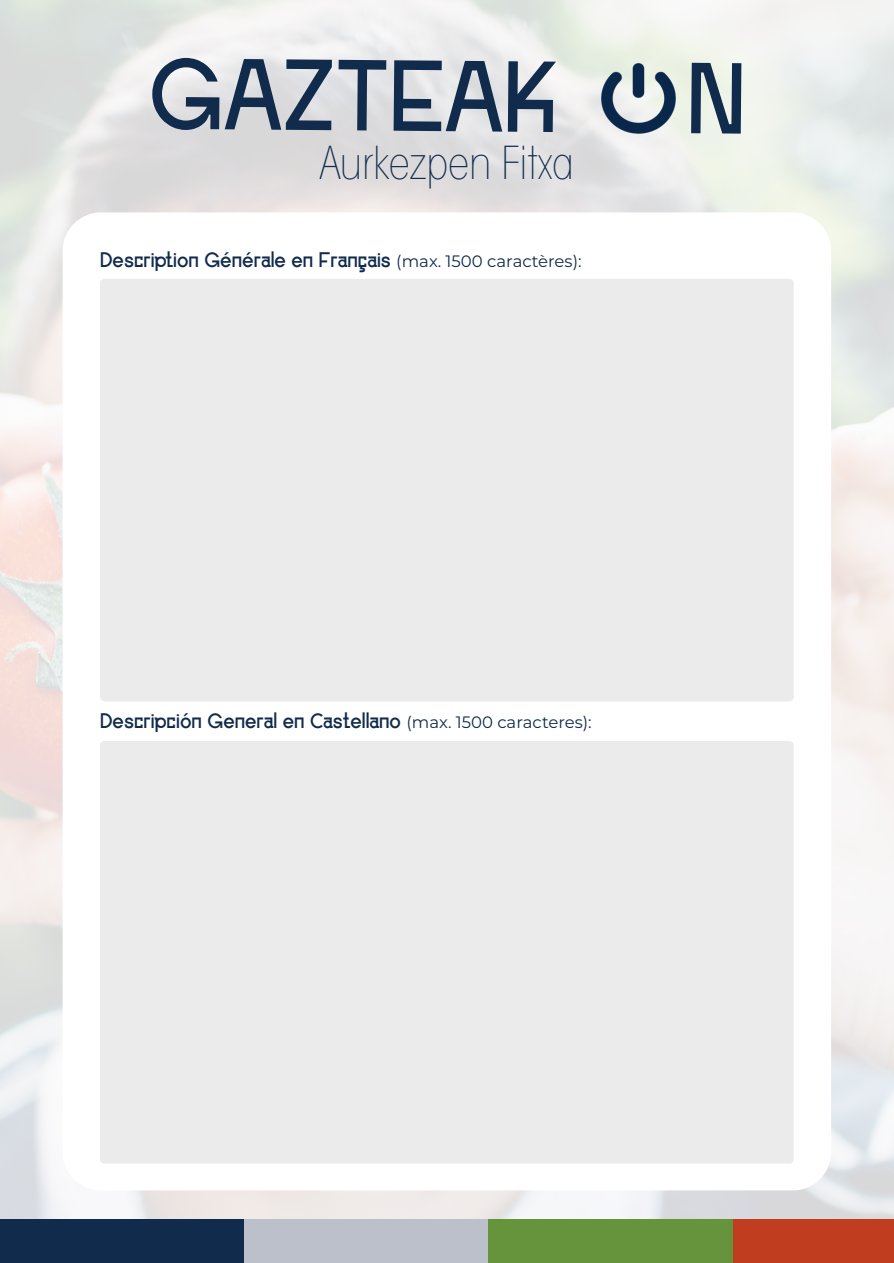
<style>
.page{position:relative;width:894px;height:1263px;background:#fff}
.page>*{position:absolute;margin:0;border:0;box-sizing:border-box;transform-origin:0 0}
.t1{font:100.8px "Barracuda";letter-spacing:-.01em;color:#112b4c}
.t2{font:200 condensed 45px "ITC Avant Garde Std";color:#112b4c}
.t3{font:21px "Barracuda";color:#102b4c}
.s1{font-family:"Montserrat";font-size:16.5px}
</style>
<div class="page">
<img style="left:0;top:0;width:893px;height:1219px">
<div style="left:0;top:1219px;width:244px;height:44px;background:#112b4c"></div>
<div style="left:244px;top:1219px;width:244px;height:44px;background:#bbc0cb"></div>
<div style="left:488px;top:1219px;width:244px;height:44px;background:#66943c"></div>
<div style="left:732px;top:1219px;width:161px;height:44px;background:#c03d1f"></div>
<div style="left:63px;top:212px;width:767px;height:978px;background:#fff;border-radius:38px"></div>
<img style="left:601px;top:64px;width:74px;height:70px">
<div style="left:100px;top:279px;width:693px;height:422px;background:#ebebeb;border-radius:4px"></div>
<div style="left:100px;top:741px;width:693px;height:422px;background:#ebebeb;border-radius:4px"></div>
<h1 class="t1" style="left:148px;top:55px;width:411px">GAZTEAK</h1>
<h1 class="t1" style="left:686px;top:58px;width:61px">N</h1>
<h2 class="t2" style="left:320px;top:146px;width:255px">Aurkezpen Fitxa</h2>
<p class="t3" style="left:100px;top:251px;width:483px">Description Générale en Français <span class="s1">(max. 1500 caractères):</span></p>
<p class="t3" style="left:100px;top:712px;width:493px">Descripción General en Castellano <span class="s1">(max. 1500 caracteres):</span></p>
</div>
